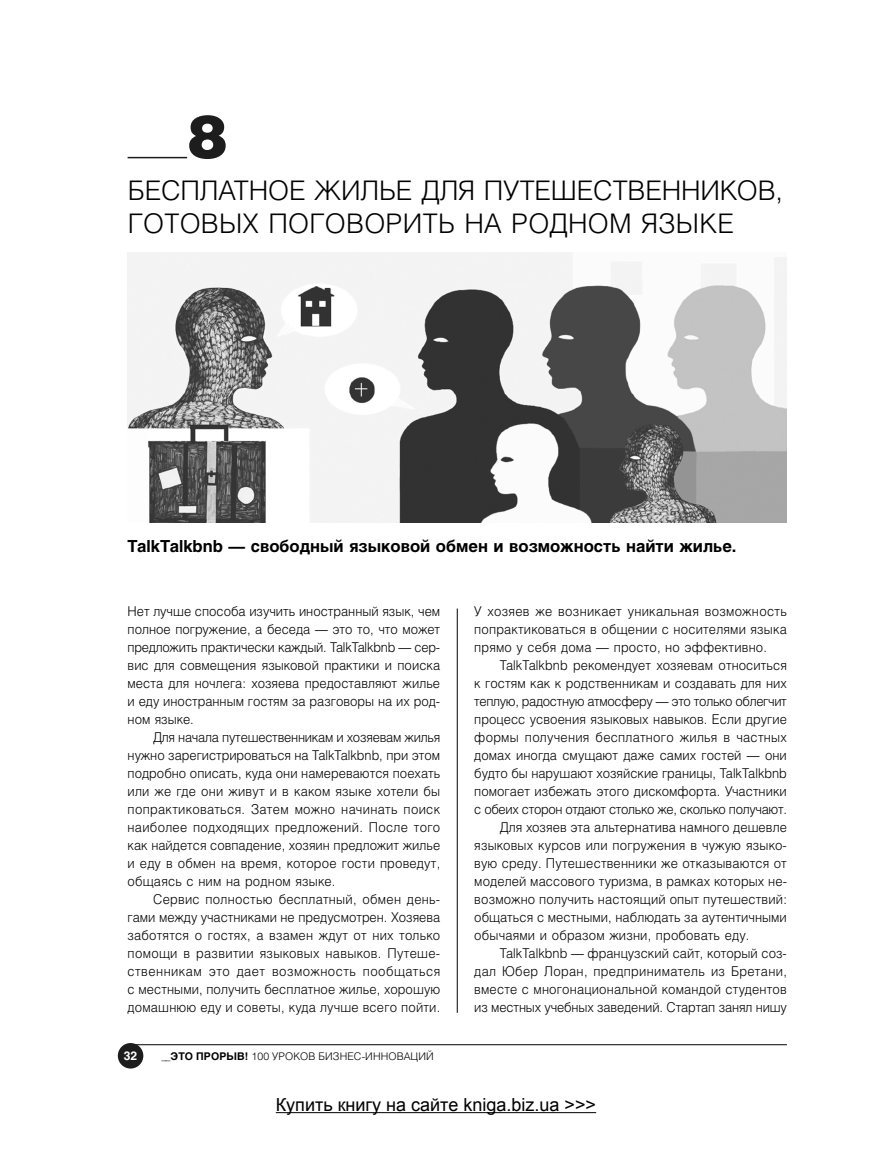
<style>
.page{position:relative;width:872px;height:1149px;background:#fff}
.page>*{position:absolute;margin:0;border:0;box-sizing:border-box;transform-origin:0 0}
.t1{font:900 60px "Helios";color:#1d1d1d}
.t2{font:300 27px/33px "Helios";letter-spacing:-.005em;color:#000}
.t3{font:18px "Arial";color:#000}
.t4{font:700 16.5px "Helios";color:#000}
.t5{font:300 13.5px/18px "Helios";letter-spacing:.005em;color:#000;text-align:justify;scale:.95 1}
.t6{font:300 13.5px "Helios";letter-spacing:-.025em;color:#000;scale:.95 1}
.t7{font:300 13.5px "Helios";letter-spacing:.025em;color:#000;scale:.95 1}
.t8{font:700 12px "Helios";color:#fff}
.t9{font:300 10.5px "Helios";letter-spacing:.01em;color:#000}
.s1{font-weight:700;font-size:9px}
.s2{font-weight:700}
</style>
<div class="page">
<hr style="left:128px;top:1044px;width:659px;height:1px;background:#000">
<div style="left:118px;top:1042px;width:25px;height:26px;background:#1d1d1d;border-radius:50%"></div>
<hr style="left:457px;top:608px;width:1px;height:404px;background:#000">
<hr style="left:128px;top:157px;width:59px;height:1px;background:#1d1d1d">
<img style="left:128px;top:252px;width:659px;height:270px">
<hr style="left:276px;top:1111px;width:320px;height:1px;background:#000">
<h1 class="t1" style="left:187px;top:115px;width:42px">8</h1>
<h2 class="t2" style="left:128px;top:176px;width:657px">БЕСПЛАТНОЕ ЖИЛЬЕ ДЛЯ ПУТЕШЕСТВЕННИКОВ,<br>ГОТОВЫХ ПОГОВОРИТЬ НА РОДНОМ ЯЗЫКЕ</h2>
<p class="t4" style="left:128px;top:540px;width:610px">TalkTalkbnb — свободный языковой обмен и возможность найти жилье.</p>
<p class="t5" style="left:128px;top:603px;width:330px">Нет лучше способа изучить иностранный язык, чем полное погружение, а беседа — это то, что может предложить практически каждый. TalkTalkbnb — сер&shy;вис для совмещения языковой практики и поиска места для ночлега: хозяева предоставляют жилье и еду иностранным гостям за разговоры на их род&shy;ном языке.</p>
<p class="t5" style="left:128px;top:729px;width:330px;text-indent:26px">Для начала путешественникам и хозяевам жилья нужно зарегистрироваться на TalkTalkbnb, при этом подробно описать, куда они намереваются поехать или же где они живут и в каком языке хотели бы попрактиковаться. Затем можно начинать поиск наиболее подходящих предложений. После того как найдется совпадение, хозяин предложит жилье и еду в обмен на время, которое гости проведут, общаясь с ним на родном языке.</p>
<p class="t5" style="left:128px;top:891px;width:330px;text-indent:26px">Сервис полностью бесплатный, обмен день&shy;гами между участниками не предусмотрен. Хозяева заботятся о гостях, а взамен ждут от них только помощи в развитии языковых навыков. Путеше&shy;ственникам это дает возможность пообщаться с местными, получить бесплатное жилье, хорошую домашнюю еду и советы, куда лучше всего пойти.</p>
<p class="t8" style="left:124px;top:1050px;width:15px">32</p>
<p class="t9" style="left:162px;top:1051px;width:273px"><span class="s1">__</span><span class="s2">ЭТО ПРОРЫВ!</span> 100 УРОКОВ БИЗНЕС-ИННОВАЦИЙ</p>
<p class="t5" style="left:474px;top:603px;width:330px">У хозяев же возникает уникальная возможность попрактиковаться в общении с носителями языка прямо у себя дома — просто, но эффективно.</p>
<p class="t5" style="left:500px;top:657px;width:304px">TalkTalkbnb рекомендует хозяевам относиться</p>
<p class="t5" style="left:474px;top:675px;width:330px">к гостям как к родственникам и создавать для них</p>
<p class="t6" style="left:474px;top:696px;width:330px">теплую, радостную атмосферу — это только облегчит</p>
<p class="t5" style="left:474px;top:711px;width:330px">процесс усвоения языковых навыков. Если другие</p>
<p class="t5" style="left:474px;top:729px;width:330px">формы получения бесплатного жилья в частных</p>
<p class="t5" style="left:474px;top:747px;width:330px">домах иногда смущают даже самих гостей — они</p>
<p class="t5" style="left:474px;top:765px;width:330px">будто бы нарушают хозяйские границы, TalkTalkbnb</p>
<p class="t5" style="left:474px;top:783px;width:330px">помогает избежать этого дискомфорта. Участники</p>
<p class="t6" style="left:474px;top:804px;width:330px">с обеих сторон отдают столько же, сколько получают.</p>
<p class="t5" style="left:500px;top:819px;width:304px">Для хозяев эта альтернатива намного дешевле</p>
<p class="t5" style="left:474px;top:837px;width:330px">языковых курсов или погружения в чужую языко-</p>
<p class="t5" style="left:474px;top:855px;width:330px">вую среду. Путешественники же отказываются от</p>
<p class="t5" style="left:474px;top:873px;width:330px">моделей массового туризма, в рамках которых не-</p>
<p class="t5" style="left:474px;top:891px;width:330px">возможно получить настоящий опыт путешествий:</p>
<p class="t5" style="left:474px;top:909px;width:330px">общаться с местными, наблюдать за аутентичными</p>
<p class="t5" style="left:474px;top:927px;width:291px">обычаями и образом жизни, пробовать еду.</p>
<p class="t5" style="left:500px;top:945px;width:304px">TalkTalkbnb — французский сайт, который соз-</p>
<p class="t7" style="left:474px;top:965px;width:330px">дал Юбер Лоран, предприниматель из Бретани,</p>
<p class="t5" style="left:474px;top:981px;width:330px">вместе с многонациональной командой студентов</p>
<p class="t5" style="left:474px;top:999px;width:330px">из местных учебных заведений. Стартап занял нишу</p>
<h3 class="t3" style="left:276px;top:1092px;width:322px">Купить книгу на сайте kniga.biz.ua &gt;&gt;&gt;</h3>
</div>
